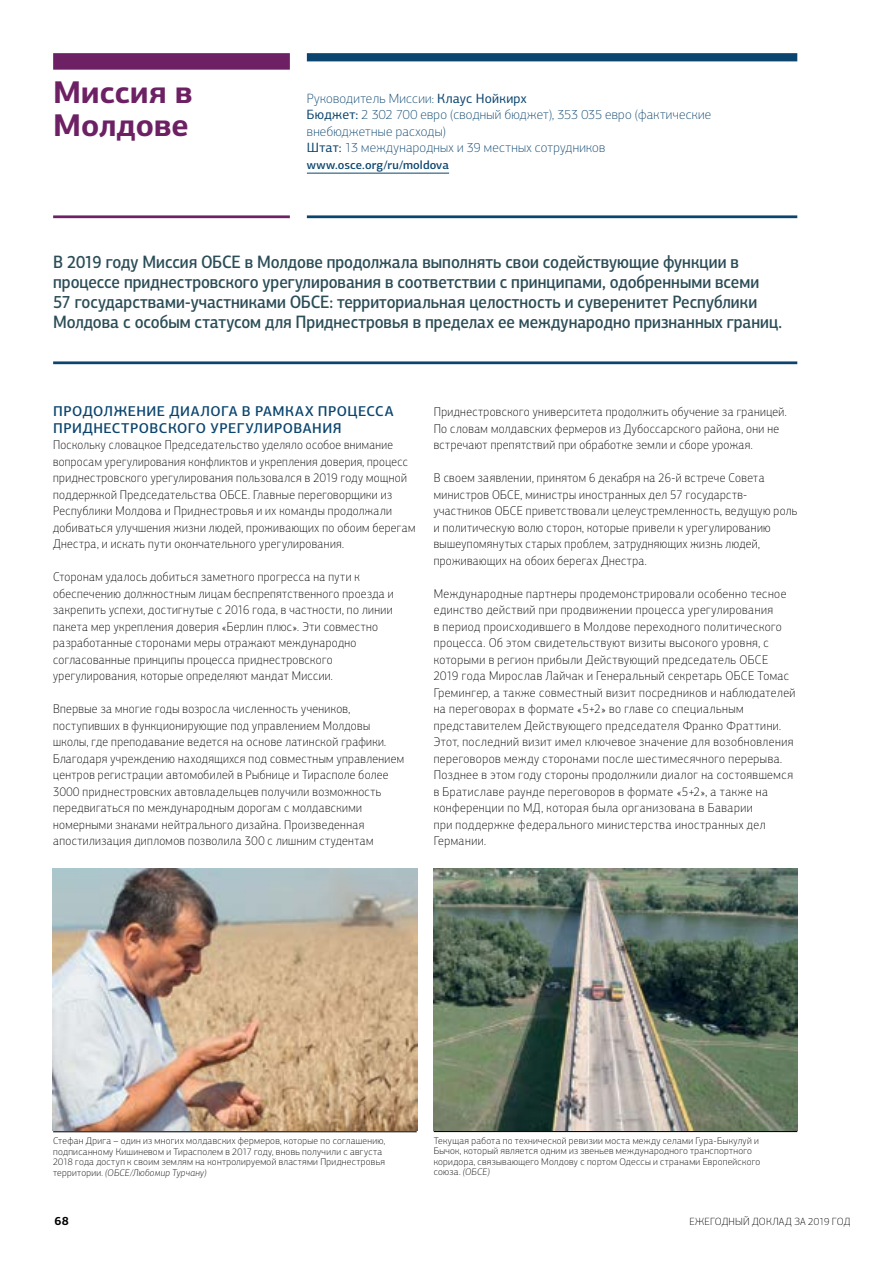
<style>
.page{position:relative;width:893px;height:1263px;background:#fff}
.page>*{position:absolute;margin:0;border:0;box-sizing:border-box;transform-origin:0 0}
.t1{font:700 31.5px/33px "PF Centro Sans Pro";letter-spacing:.005em;color:#6d2164}
.t2{font:500 18px/20.2px "PF Centro Sans Pro";color:#2b4d57;scale:.9 1}
.t3{font:500 14.25px/16.5px "PF Centro Sans Pro";letter-spacing:.035em;color:#0b456f}
.t4{font:100 13.5px/16.5px "PF Centro Sans Pro";letter-spacing:.02em;color:#0b456f}
.t5{font:100 12.75px/16.5px "PF Centro Sans Pro";letter-spacing:.035em;color:#000;scale:.94 1}
.t6{font:100 12.75px/16.5px "PF Centro Sans Pro";letter-spacing:.035em;color:#000;scale:.95 1}
.t7{font:100 12.75px/16.5px "PF Centro Sans Pro";letter-spacing:.035em;color:#000;scale:.92 1}
.t8{font:500 12px "PF Centro Sans Pro";letter-spacing:.01em;color:#0b456f}
.t9{font:700 12px "PF Centro Sans Pro";color:#000}
.t10{font:100 10.5px "PF Centro Sans Pro";letter-spacing:.01em;color:#000}
.t11{font:100 9.75px/10.5px "PF Centro Sans Pro";letter-spacing:.03em;color:#000}
.s1{font-weight:400}
.s2{font-style:italic}
</style>
<div class="page">
<img style="left:53px;top:868px;width:364px;height:263px">
<img style="left:433px;top:868px;width:365px;height:263px">
<hr style="left:53px;top:1131px;width:364px;height:1px;background:#000">
<hr style="left:434px;top:1131px;width:363px;height:1px;background:#000">
<hr style="left:53px;top:215px;width:237px;height:3px;background:#6d2164">
<div style="left:53px;top:53px;width:237px;height:17px;background:#6d2164"></div>
<div style="left:307px;top:53px;width:490px;height:8px;background:#0b456f"></div>
<hr style="left:307px;top:173px;width:142px;height:1px;background:#0b456f">
<hr style="left:307px;top:215px;width:490px;height:3px;background:#0b456f">
<hr style="left:53px;top:361px;width:744px;height:3px;background:#0b456f">
<h1 class="t1" style="left:53px;top:75px;width:141px">Миссия в<br>Молдове</h1>
<p class="t4" style="left:307px;top:90px;width:406px">Руководитель Миссии: <span class="s1">Клаус Нойкирх<br>Бюджет:</span> 2 302 700 евро (сводный бюджет), 353 035 евро (фактические внебюджетные расходы)<br><span class="s1">Штат:</span> 13 международных и 39 местных сотрудников</p>
<p class="t8" style="left:307px;top:157px;width:144px">www.osce.org/ru/moldova</p>
<p class="t2" style="left:53px;top:251px;width:811px">В 2019 году Миссия ОБСЕ в Молдове продолжала выполнять свои содействующие функции в процессе приднестровского урегулирования в соответствии с принципами, одобренными всеми<br>57 государствами-участниками ОБСЕ: территориальная целостность и суверенитет Республики Молдова с особым статусом для Приднестровья в пределах ее международно признанных границ.</p>
<p class="t3" style="left:53px;top:403px;width:342px">ПРОДОЛЖЕНИЕ ДИАЛОГА В РАМКАХ ПРОЦЕССА<br>ПРИДНЕСТРОВСКОГО УРЕГУЛИРОВАНИЯ</p>
<p class="t7" style="left:53px;top:437px;width:395px">Поскольку словацкое Председательство уделяло особое внимание вопросам урегулирования конфликтов и укрепления доверия, процесс приднестровского урегулирования пользовался в 2019 году мощной поддержкой Председательства ОБСЕ. Главные переговорщики из Республики Молдова и Приднестровья и их команды продолжали добиваться улучшения жизни людей, проживающих по обоим берегам Днестра, и искать пути окончательного урегулирования.</p>
<p class="t5" style="left:53px;top:569px;width:364px">Сторонам удалось добиться заметного прогресса на пути к обеспечению должностным лицам беспрепятственного проезда и закрепить успехи, достигнутые с 2016 года, в частности, по линии пакета мер укрепления доверия «Берлин плюс». Эти совместно разработанные сторонами меры отражают международно согласованные принципы процесса приднестровского урегулирования, которые определяют мандат Миссии.</p>
<p class="t5" style="left:53px;top:701px;width:375px">Впервые за многие годы возросла численность учеников, поступивших в функционирующие под управлением Молдовы школы, где преподавание ведется на основе латинской графики.<br>Благодаря учреждению находящихся под совместным управлением центров регистрации автомобилей в Рыбнице и Тирасполе более 3000 приднестровских автовладельцев получили возможность передвигаться по международным дорогам с молдавскими номерными знаками нейтрального дизайна. Произведенная апостилизация дипломов позволила 300 с лишним студентам</p>
<p class="t5" style="left:434px;top:404px;width:377px">Приднестровского университета продолжить обучение за границей.<br>По словам молдавских фермеров из Дубоссарского района, они не встречают препятствий при обработке земли и сборе урожая.</p>
<p class="t5" style="left:434px;top:470px;width:388px">В своем заявлении, принятом 6 декабря на 26-й встрече Совета министров ОБСЕ, министры иностранных дел 57 государств&shy;участников ОБСЕ приветствовали целеустремленность, ведущую роль и политическую волю сторон, которые привели к урегулированию вышеупомянутых старых проблем, затрудняющих жизнь людей, проживающих на обоих берегах Днестра.</p>
<p class="t6" style="left:434px;top:585px;width:382px">Международные партнеры продемонстрировали особенно тесное единство действий при продвижении процесса урегулирования<br>в период происходившего в Молдове переходного политического процесса. Об этом свидетельствуют визиты высокого уровня, с которыми в регион прибыли Действующий председатель ОБСЕ 2019 года Мирослав Лайчак и Генеральный секретарь ОБСЕ Томас Гремингер, а также совместный визит посредников и наблюдателей на переговорах в формате «5+2» во главе со специальным представителем Действующего председателя Франко Фраттини.<br>Этот, последний визит имел ключевое значение для возобновления переговоров между сторонами после шестимесячного перерыва.<br>Позднее в этом году стороны продолжили диалог на состоявшемся в Братиславе раунде переговоров в формате «5+2», а также на конференции по МД, которая была организована в Баварии<br>при поддержке федерального министерства иностранных дел Германии.</p>
<p class="t11" style="left:53px;top:1135px;width:334px">Стефан Дрига – один из многих молдавских фермеров, которые по соглашению, подписанному Кишиневом и Тирасполем в 2017 году, вновь получили с августа 2018 года доступ к своим землям на контролируемой властями Приднестровья территории. <span class="s2">(ОБСЕ/Любомир Турчану)</span></p>
<p class="t11" style="left:434px;top:1135px;width:328px">Текущая работа по технической ревизии моста между селами Гура-Быкулуй и Бычок, который является одним из звеньев международного транспортного коридора, связывающего Молдову с портом Одессы и странами Европейского союза. <span class="s2">(ОБСЕ)</span></p>
<p class="t9" style="left:54px;top:1213px;width:16px">68</p>
<p class="t10" style="left:689px;top:1215px;width:163px">ЕЖЕГОДНЫЙ ДОКЛАД ЗА 2019 ГОД</p>
</div>
